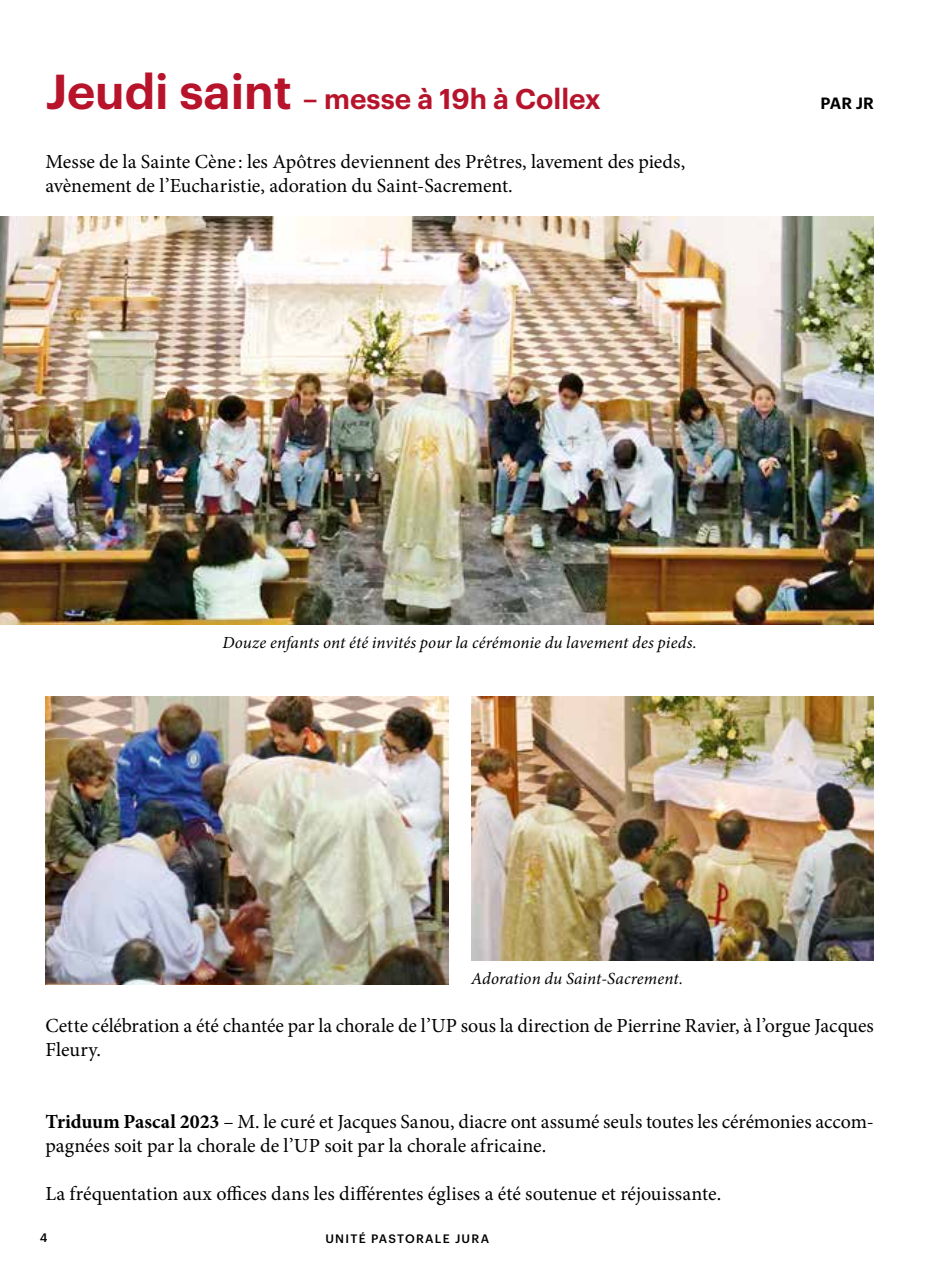
<style>
.page{position:relative;width:942px;height:1276px;background:#fff}
.page>*{position:absolute;margin:0;border:0;box-sizing:border-box;transform-origin:0 0}
.t1{font:600 28px "Graphik";color:#b7142c}
.t2{font:20px/24px "Minion Pro";letter-spacing:-.005em;color:#000}
.t3{font:italic 17px "Minion Pro";letter-spacing:.005em;color:#000}
.t4{font:600 16px "Graphik";color:#000}
.t5{font:500 12px "Graphik";letter-spacing:.105em;color:#000}
.s1{font-size:48px}
.s2{font-weight:700}
</style>
<div class="page">
<img style="left:0;top:216px;width:873px;height:408px">
<img style="left:45px;top:696px;width:403px;height:288px">
<img style="left:471px;top:696px;width:402px;height:264px">
<h1 class="t1" style="left:45px;top:78px;width:557px"><span class="s1">Jeudi saint</span> – messe à 19h à Collex</h1>
<p class="t2" style="left:45px;top:150px;width:641px">Messe de la Sainte Cène : les Apôtres deviennent des Prêtres, lavement des pieds, avènement de l’Eucharistie, adoration du Saint-Sacrement.</p>
<p class="t4" style="left:820px;top:91px;width:55px">PAR JR</p>
<p class="t3" style="left:222px;top:631px;width:475px">Douze enfants ont été invités pour la cérémonie du lavement des pieds.</p>
<p class="t3" style="left:471px;top:967px;width:213px">Adoration du Saint-Sacrement.</p>
<p class="t2" style="left:45px;top:1014px;width:829px">Cette célébration a été chantée par la chorale de l’UP sous la direction de Pierrine Ravier, à l’orgue Jacques<br>Fleury.</p>
<p class="t2" style="left:45px;top:1110px;width:829px"><span class="s2">Triduum Pascal 2023</span> – M. le curé et Jacques Sanou, diacre ont assumé seuls toutes les cérémonies accom&shy;pagnées soit par la chorale de l’UP soit par la chorale africaine.</p>
<p class="t2" style="left:45px;top:1182px;width:677px">La fréquentation aux offices dans les différentes églises a été soutenue et réjouissante.</p>
<p class="t5" style="left:40px;top:1228px;width:9px">4</p>
<p class="t5" style="left:325px;top:1229px;width:165px">UNITÉ PASTORALE JURA</p>
</div>
